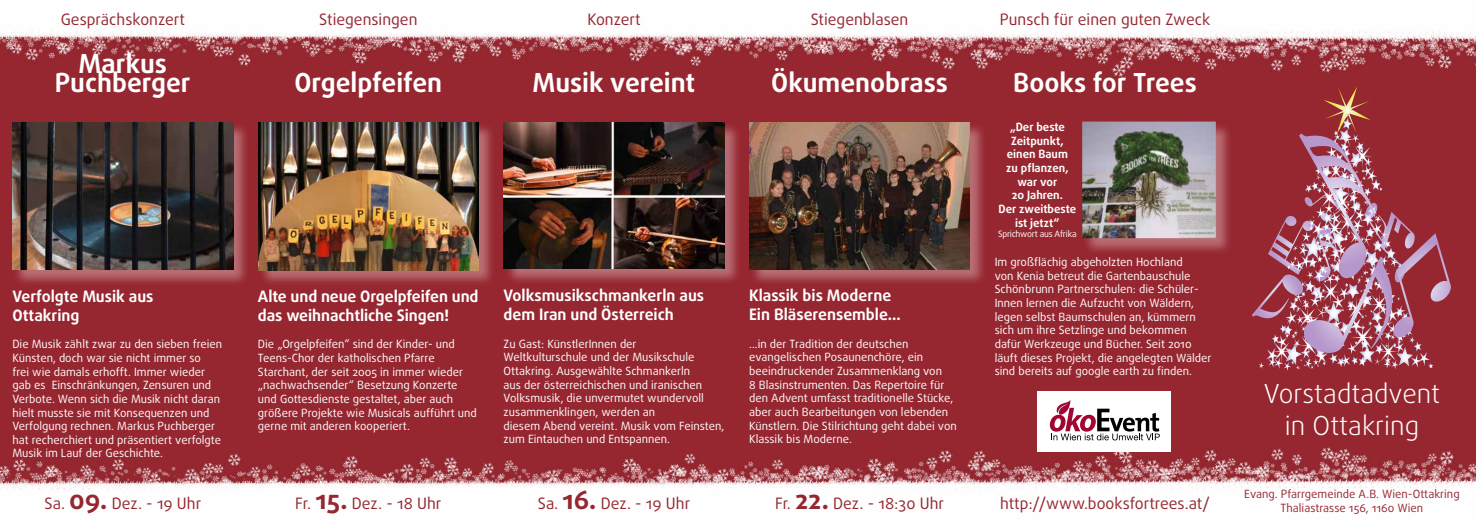
<style>
.page{position:relative;width:1476px;height:521px;background:#fff}
.page>*{position:absolute;margin:0;border:0;box-sizing:border-box;transform-origin:0 0}
.t1{font:700 26.25px/19.2px "Daxline Pro";color:#fff;text-align:center}
.t2{font:300 26.25px/31.5px "Daxline Pro";color:#fff;text-align:center}
.t3{font:15.75px "Daxline Pro";color:#962730}
.t4{font:700 15.75px/18.9px "Daxline Pro";color:#fff}
.t5{font:11.38px/13.7px "Daxline Pro";color:#fff}
.t6{font:700 11.38px/13.7px "Daxline Pro";color:#fff;text-align:center}
.t7{font:11.38px/13.7px "Daxline Pro";color:#962730;text-align:center}
.t8{font:8.75px "Daxline Pro";letter-spacing:-.025em;color:#fff}
.s1{font-weight:700;font-size:26.25px}
</style>
<div class="page">
<img style="left:0;top:31px;width:1476px;height:459px">
<div style="left:504px;top:123px;width:237px;height:162px;background:#fff;opacity:.33"></div>
<img style="left:504px;top:122px;width:220px;height:146px">
<div style="left:749px;top:123px;width:238px;height:163px;background:#fff;opacity:.33"></div>
<img style="left:749px;top:122px;width:221px;height:147px">
<svg style="left:1252px;top:86px;width:200px;height:285px;background:#a44c5a"></svg>
<div style="left:13px;top:123px;width:237px;height:164px;background:#fff;opacity:.33"></div>
<img style="left:12px;top:122px;width:221px;height:148px">
<div style="left:258px;top:123px;width:238px;height:164px;background:#fff;opacity:.33"></div>
<img style="left:258px;top:122px;width:221px;height:148px">
<div style="left:1082px;top:122px;width:151px;height:133px;background:#fff;opacity:.33"></div>
<img style="left:1082px;top:122px;width:134px;height:116px">
<div style="left:1037px;top:391px;width:134px;height:60px;background:#fff"></div>
<svg style="left:1050px;top:400px;width:110px;height:40px"></svg>
<h2 class="t3" style="left:61px;top:9px;width:125px">Gesprächskonzert</h2>
<h2 class="t3" style="left:587px;top:9px;width:55px">Konzert</h2>
<h2 class="t3" style="left:811px;top:9px;width:99px">Stiegenblasen</h2>
<h2 class="t3" style="left:1000px;top:9px;width:212px">Punsch für einen guten Zweck</h2>
<h2 class="t3" style="left:319px;top:9px;width:100px">Stiegensingen</h2>
<h1 class="t1" style="left:55px;top:54px;width:137px">Markus<br>Puchberger</h1>
<h1 class="t1" style="left:294px;top:73px;width:149px">Orgelpfeifen</h1>
<h1 class="t1" style="left:533px;top:73px;width:164px">Musik vereint</h1>
<h1 class="t1" style="left:771px;top:73px;width:178px">Ökumenobrass</h1>
<h2 class="t4" style="left:12px;top:287px;width:143px">Verfolgte Musik aus<br>Ottakring</h2>
<p class="t5" style="left:12px;top:337px;width:211px">Die Musik zählt zwar zu den sieben freien Künsten, doch war sie nicht immer so<br>frei wie damals erhofft. Immer wieder gab es Einschränkungen, Zensuren und Verbote. Wenn sich die Musik nicht daran hielt musste sie mit Konsequenzen und Verfolgung rechnen. Markus Puchberger hat recherchiert und präsentiert verfolgte Musik im Lauf der Geschichte.</p>
<h2 class="t4" style="left:258px;top:287px;width:222px">Alte und neue Orgelpfeifen und das weihnachtliche Singen!</h2>
<p class="t5" style="left:258px;top:337px;width:220px">Die „Orgelpfeifen“ sind der Kinder- und Teens-Chor der katholischen Pfarre Starchant, der seit 2005 in immer wieder „nachwachsender“ Besetzung Konzerte und Gottesdienste gestaltet, aber auch größere Projekte wie Musicals aufführt und gerne mit anderen kooperiert.</p>
<h2 class="t4" style="left:504px;top:286px;width:202px">Volksmusikschmankerln aus dem Iran und Österreich</h2>
<p class="t5" style="left:504px;top:337px;width:222px">Zu Gast: KünstlerInnen der<br>Weltkulturschule und der Musikschule Ottakring. Ausgewählte Schmankerln<br>aus der österreichischen und iranischen Volksmusik, die unvermutet wundervoll zusammenklingen, werden an<br>diesem Abend vereint. Musik vom Feinsten, zum Eintauchen und Entspannen.</p>
<h2 class="t4" style="left:749px;top:286px;width:153px">Klassik bis Moderne<br>Ein Bläserensemble...</h2>
<p class="t5" style="left:749px;top:337px;width:209px">...in der Tradition der deutschen evangelischen Posaunenchöre, ein beeindruckender Zusammenklang von<br>8 Blasinstrumenten. Das Repertoire für den Advent umfasst traditionelle Stücke, aber auch Bearbeitungen von lebenden Künstlern. Die Stilrichtung geht dabei von Klassik bis Moderne.</p>
<h1 class="t1" style="left:1013px;top:73px;width:185px">Books for Trees</h1>
<p class="t6" style="left:998px;top:120px;width:79px">„Der beste<br>Zeitpunkt, einen Baum<br>zu pflanzen, war vor<br>20 Jahren.<br>Der zweitbeste ist jetzt“</p>
<p class="t8" style="left:998px;top:228px;width:80px">Sprichwort aus Afrika</p>
<p class="t5" style="left:995px;top:255px;width:218px">Im großflächig abgeholzten Hochland<br>von Kenia betreut die Gartenbauschule Schönbrunn Partnerschulen: die Schüler-Innen lernen die Aufzucht von Wäldern, legen selbst Baumschulen an, kümmern sich um ihre Setzlinge und bekommen dafür Werkzeuge und Bücher. Seit 2010 läuft dieses Projekt, die angelegten Wälder sind bereits auf google earth zu finden.</p>
<h2 class="t3" style="left:44px;top:493px;width:158px">Sa. <span class="s1">09.</span> Dez. - 19 Uhr</h2>
<h2 class="t3" style="left:538px;top:493px;width:154px">Sa. <span class="s1">16.</span> Dez. - 19 Uhr</h2>
<h2 class="t3" style="left:775px;top:493px;width:170px">Fr. <span class="s1">22.</span> Dez. - 18:30 Uhr</h2>
<h2 class="t3" style="left:1000px;top:493px;width:211px">http://www.booksfortrees.at/</h2>
<h2 class="t3" style="left:295px;top:493px;width:148px">Fr. <span class="s1">15.</span> Dez. - 18 Uhr</h2>
<h1 class="t2" style="left:1264px;top:379px;width:178px">Vorstadtadvent in Ottakring</h1>
<p class="t7" style="left:1244px;top:487px;width:217px">Evang. Pfarrgemeinde A.B. Wien-Ottakring<br>Thaliastrasse 156, 1160 Wien</p>
</div>
